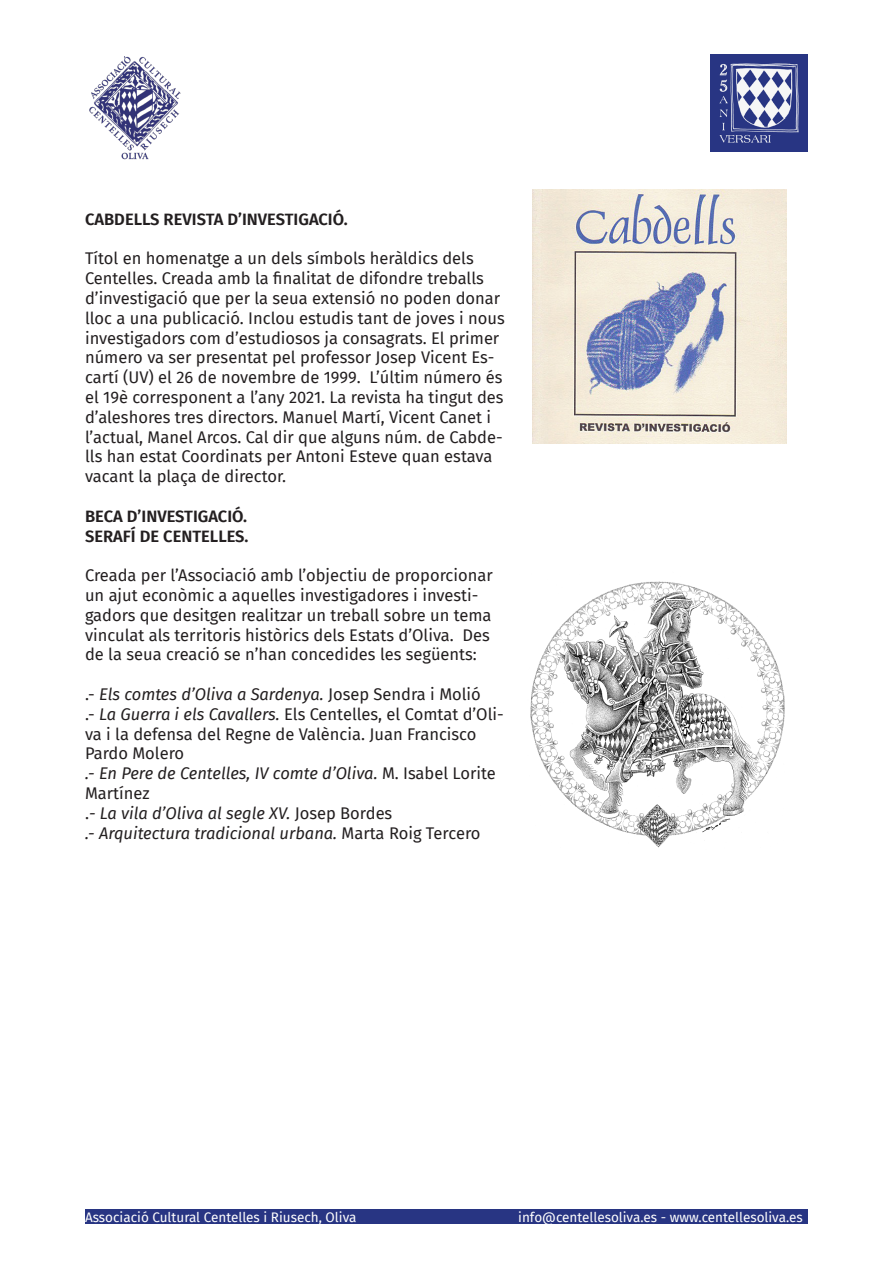
<style>
.page{position:relative;width:893px;height:1263px;background:#fff}
.page>*{position:absolute;margin:0;border:0;box-sizing:border-box;transform-origin:0 0}
.t1{font:16.5px/19.8px "Fira Sans";color:#231f20}
.t2{font:italic 16.5px/19.8px "Fira Sans";color:#231f20}
.t3{font:600 16.5px "Fira Sans";color:#231f20}
.t4{font:13.5px "Fira Sans";color:#fff}
.s1{font-style:normal}
.s2{font-style:italic}
</style>
<div class="page">
<img style="left:89px;top:56px;width:92px;height:104px">
<img style="left:710px;top:54px;width:98px;height:98px">
<div style="left:85px;top:1209px;width:723px;height:14px;background:#283583"></div>
<img style="left:533px;top:190px;width:254px;height:254px">
<img style="left:530px;top:581px;width:255px;height:267px">
<p class="t3" style="left:85px;top:205px;width:264px">CABDELLS REVISTA D’INVESTIGACIÓ.</p>
<p class="t1" style="left:85px;top:248px;width:421px">Títol en homenatge a un dels símbols heràldics dels Centelles. Creada amb la finalitat de difondre treballs d’investigació que per la seua extensió no poden donar lloc a una publicació. Inclou estudis tant de joves i nous investigadors com d’estudiosos ja consagrats. El primer número va ser presentat pel professor Josep Vicent Es&shy;cartí (UV) el 26 de novembre de 1999. L’últim número és el 19è corresponent a l’any 2021. La revista ha tingut des d’aleshores tres directors. Manuel Martí, Vicent Canet i l’actual, Manel Arcos. Cal dir que alguns núm. de Cabde&shy;lls han estat Coordinats per Antoni Esteve quan estava vacant la plaça de director.</p>
<p class="t3" style="left:85px;top:502px;width:164px">BECA D’INVESTIGACIÓ.</p>
<p class="t3" style="left:85px;top:522px;width:165px">SERAFÍ DE CENTELLES.</p>
<p class="t1" style="left:85px;top:565px;width:409px">Creada per l’Associació amb l’objectiu de proporcionar un ajut econòmic a aquelles investigadores i investi&shy;gadors que desitgen realitzar un treball sobre un tema vinculat als territoris històrics dels Estats d’Oliva. Des de la seua creació se n’han concedides les següents:</p>
<p class="t2" style="left:85px;top:684px;width:397px"><span class="s1">.-</span> Els comtes d’Oliva a Sardenya. <span class="s1">Josep Sendra i Molió</span></p>
<p class="t1" style="left:85px;top:704px;width:420px">.- <span class="s2">La Guerra i els Cavallers.</span> Els Centelles, el Comtat d’Oli&shy;va i la defensa del Regne de València. Juan Francisco<br>Pardo Molero</p>
<p class="t2" style="left:85px;top:763px;width:412px">.- En Pere de Centelles, IV comte d’Oliva. <span class="s1">M. Isabel Lorite<br>Martínez</span></p>
<p class="t2" style="left:85px;top:803px;width:309px"><span class="s1">.</span>- La vila d’Oliva al segle XV. <span class="s1">Josep Bordes</span></p>
<p class="t2" style="left:85px;top:823px;width:397px">.- Arquitectura tradicional urbana. <span class="s1">Marta Roig Tercero</span></p>
<p class="t4" style="left:85px;top:1207px;width:273px">Associació Cultural Centelles i Riusech, Oliva</p>
<p class="t4" style="left:518px;top:1207px;width:286px">info@centellesoliva.es - www.centellesoliva.es</p>
</div>
